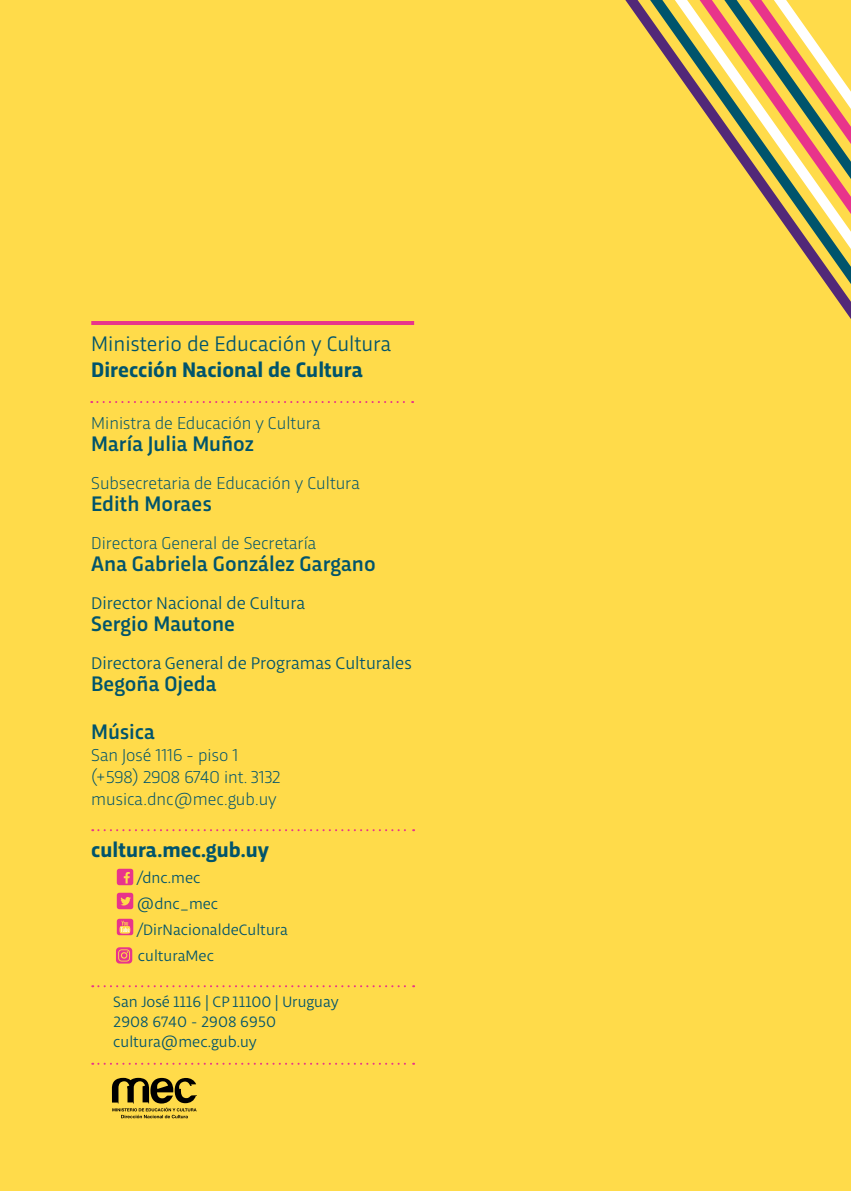
<style>
.page{position:relative;width:851px;height:1191px;background:#fff}
.page>*{position:absolute;margin:0;border:0;box-sizing:border-box;transform-origin:0 0}
.t1{font:500 22px/48px "Trasandina";color:#00546c}
.t2{font:700 22px "Trasandina";color:#00546c}
.t3{font:22px "Trasandina";color:#00546c}
.t4{font:300 18px/22px "Trasandina";color:#00546c}
.t5{font:18px "Libertad";color:#00546c}
.t6{font:16px/26px "Libertad";color:#00546c}
</style>
<div class="page">
<div style="left:0;top:0;width:850px;height:1191px;background:#ffdb4a"></div>
<hr style="left:91px;top:321px;width:323px;height:4px;background:#e8348b">
<svg style="left:91px;top:401px;width:322px;height:2px"></svg>
<svg style="left:92px;top:829px;width:322px;height:2px"></svg>
<div style="left:117px;top:868px;width:16px;height:17px;background:#e8348b;border-radius:3px"></div>
<svg style="left:124px;top:872px;width:6px;height:11px"></svg>
<div style="left:117px;top:892px;width:16px;height:17px;background:#e8348b;border-radius:3px"></div>
<svg style="left:120px;top:897px;width:11px;height:8px"></svg>
<svg style="left:117px;top:918px;width:16px;height:17px"></svg>
<svg style="left:92px;top:985px;width:322px;height:2px"></svg>
<svg style="left:92px;top:1062px;width:322px;height:2px"></svg>
<svg style="left:112px;top:1077px;width:85px;height:41px"></svg>
<svg style="left:116px;top:947px;width:16px;height:16px"></svg>
<svg style="left:118px;top:949px;width:12px;height:12px"></svg>
<svg style="left:625px;top:0;width:225px;height:318px"></svg>
<p class="t3" style="left:91px;top:327px;width:301px">Ministerio de Educación y Cultura</p>
<p class="t2" style="left:91px;top:353px;width:273px">Dirección Nacional de Cultura</p>
<p class="t4" style="left:91px;top:411px;width:230px">Ministra de Educación y Cultura</p>
<p class="t1" style="left:91px;top:418px;width:164px">María Julia Muñoz</p>
<p class="t4" style="left:91px;top:471px;width:270px">Subsecretaria de Educación y Cultura</p>
<p class="t1" style="left:91px;top:478px;width:122px">Edith Moraes</p>
<p class="t4" style="left:91px;top:531px;width:226px">Directora General de Secretaría</p>
<p class="t1" style="left:91px;top:538px;width:286px">Ana Gabriela González Gargano</p>
<p class="t5" style="left:91px;top:592px;width:215px">Director Nacional de Cultura</p>
<p class="t1" style="left:91px;top:598px;width:145px">Sergio Mautone</p>
<p class="t5" style="left:91px;top:652px;width:322px">Directora General de Programas Culturales</p>
<p class="t1" style="left:91px;top:658px;width:127px">Begoña Ojeda<br>Música</p>
<p class="t4" style="left:91px;top:743px;width:191px">San José 1116 - piso 1 (+598) 2908 6740 int. 3132 musica.dnc@mec.gub.uy</p>
<p class="t2" style="left:91px;top:833px;width:179px">cultura.mec.gub.uy</p>
<p class="t6" style="left:137px;top:864px;width:153px">/dnc.mec<br>@dnc_mec /DirNacionaldeCultura culturaMec</p>
<p class="t6" style="left:113px;top:991px;width:227px;line-height:20px">San José 1116 | CP 11100 | Uruguay<br>2908 6740 - 2908 6950 cultura@mec.gub.uy</p>
</div>
